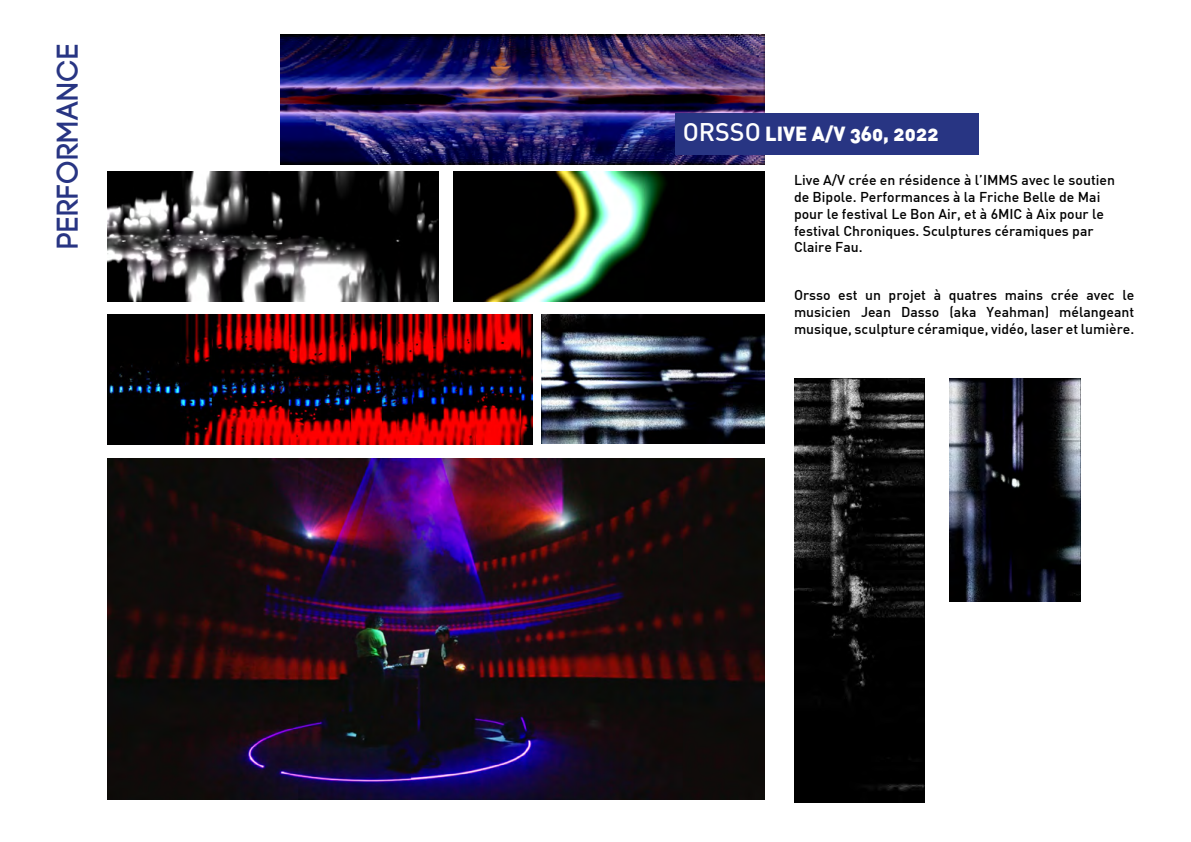
<style>
.page{position:relative;width:1191px;height:842px;background:#fff}
.page>*{position:absolute;margin:0;border:0;box-sizing:border-box;transform-origin:0 0}
.t1{font:700 30px "Code";letter-spacing:.05em;color:#283583}
.t2{font:20px "DIN Black Alternate";color:#fff}
.t3{font:500 14px/16.8px "DIN";color:#000;text-align:justify}
.s1{font-family:"DIN";font-weight:500;font-size:25px}
</style>
<div class="page">
<img style="left:281px;top:34px;width:484px;height:130px">
<img style="left:108px;top:172px;width:330px;height:130px">
<img style="left:454px;top:172px;width:311px;height:130px">
<img style="left:541px;top:315px;width:224px;height:128px">
<img style="left:108px;top:315px;width:424px;height:130px">
<img style="left:108px;top:458px;width:657px;height:341px">
<img style="left:794px;top:378px;width:130px;height:425px">
<div style="left:675px;top:113px;width:303px;height:42px;background:#283583"></div>
<img style="left:950px;top:378px;width:130px;height:223px">
<h1 class="t1" style="left:52px;top:248px;width:206px;rotate:-90deg">PERFORMANCE</h1>
<h2 class="t2" style="left:682px;top:120px;width:258px"><span class="s1">ORSSO</span> LIVE A/V 360, 2022</h2>
<p class="t3" style="left:794px;top:171px;width:322px;text-align:left">Live A/V crée en résidence à l’IMMS avec le soutien de Bipole. Performances à la Friche Belle de Mai pour le festival Le Bon Air, et à 6MIC à Aix pour le festival Chroniques. Sculptures céramiques par Claire Fau.</p>
<p class="t3" style="left:794px;top:286px;width:342px">Orsso est un projet à quatres mains crée avec le musicien Jean Dasso (aka Yeahman) mélangeant musique, sculpture céramique, vidéo, laser et lumière.</p>
</div>
